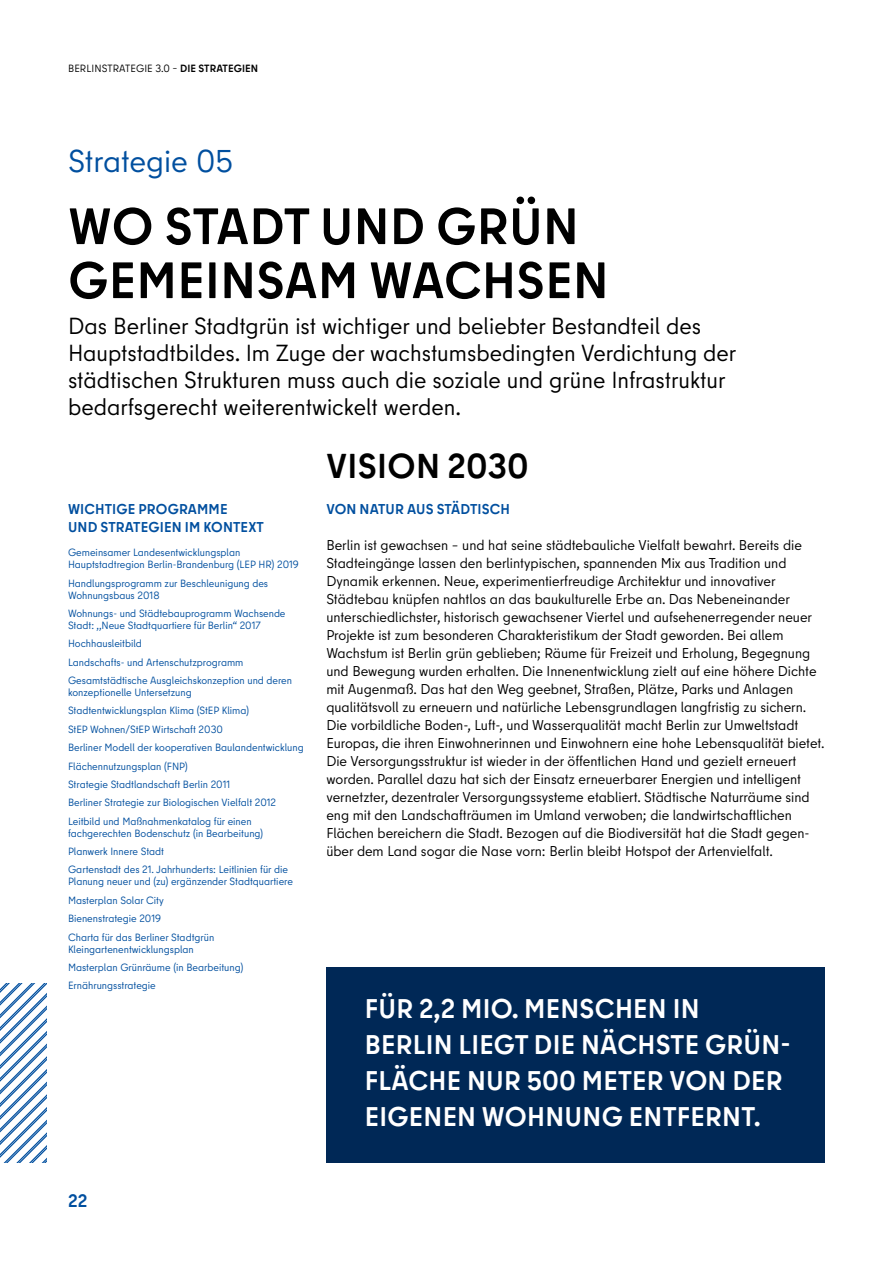
<style>
.page{position:relative;width:893px;height:1263px;background:#fff}
.page>*{position:absolute;margin:0;border:0;box-sizing:border-box;transform-origin:0 0}
.t1{font:700 51px/54px "Berlin Type";letter-spacing:.01em;color:#000}
.t2{font:700 34.5px "Berlin Type";letter-spacing:.01em;color:#000}
.t3{font:31.5px "Berlin Type";color:#004f9f}
.t4{font:700 27px/36px "Berlin Type";letter-spacing:.01em;color:#fff}
.t5{font:23.25px/27px "Berlin Type";color:#000}
.t6{font:700 18px "Berlin Type";color:#004f9f}
.t7{font:14.25px/18px "Berlin Type";color:#000}
.t8{font:700 14.25px/18px "Berlin Type";letter-spacing:.01em;color:#004f9f}
.t9{font:10.5px/18.3px "Berlin Type";color:#004f9f}
.t10{font:10.5px "Berlin Type";letter-spacing:.01em;color:#000}
.s1{font-weight:700}
</style>
<div class="page">
<div style="left:326px;top:967px;width:499px;height:195px;background:#002856"></div>
<svg style="left:0;top:983px;width:47px;height:180px"></svg>
<p class="t10" style="left:68px;top:62px;width:192px">BERLINSTRATEGIE 3.0 – <span class="s1">DIE STRATEGIEN</span></p>
<h3 class="t3" style="left:68px;top:142px;width:167px">Strategie 05</h3>
<h1 class="t1" style="left:68px;top:200px;width:542px">WO STADT UND GRÜN<br>GEMEINSAM WACHSEN</h1>
<p class="t5" style="left:68px;top:313px;width:670px">Das Berliner Stadtgrün ist wichtiger und beliebter Bestandteil des Hauptstadtbildes. Im Zuge der wachstumsbedingten Verdichtung der städtischen Strukturen muss auch die soziale und grüne Infrastruktur bedarfsgerecht weiterentwickelt werden.</p>
<p class="t8" style="left:68px;top:500px;width:197px">WICHTIGE PROGRAMME<br>UND STRATEGIEN IM KONTEXT</p>
<p class="t9" style="left:68px;top:546px;width:232px;line-height:12px">Gemeinsamer Landesentwicklungsplan<br>Hauptstadtregion Berlin-Brandenburg (LEP HR) 2019</p>
<p class="t9" style="left:68px;top:577px;width:202px;line-height:12px">Handlungsprogramm zur Beschleunigung des<br>Wohnungsbaus 2018</p>
<p class="t9" style="left:68px;top:607px;width:219px;line-height:12px">Wohnungs- und Städtebauprogramm Wachsende<br>Stadt: ,,Neue Stadtquartiere für Berlin“ 2017</p>
<p class="t9" style="left:68px;top:634px;width:226px">Hochhausleitbild<br>Landschafts- und Artenschutzprogramm<br>Gesamtstädtische Ausgleichskonzeption und deren</p>
<p class="t9" style="left:68px;top:683px;width:237px">konzeptionelle Untersetzung<br>Stadtentwicklungsplan Klima (StEP Klima)<br>StEP Wohnen/StEP Wirtschaft 2030<br>Berliner Modell der kooperativen Baulandentwicklung Flächennutzungsplan (FNP)<br>Strategie Stadtlandschaft Berlin 2011<br>Berliner Strategie zur Biologischen Vielfalt 2012<br>Leitbild und Maßnahmenkatalog für einen</p>
<p class="t9" style="left:68px;top:824px;width:221px">fachgerechten Bodenschutz (in Bearbeitung)<br>Planwerk Innere Stadt<br>Gartenstadt des 21. Jahrhunderts: Leitlinien für die</p>
<p class="t9" style="left:68px;top:873px;width:226px">Planung neuer und (zu) ergänzender Stadtquartiere<br>Masterplan Solar City<br>Bienenstrategie 2019<br>Charta für das Berliner Stadtgrün</p>
<p class="t9" style="left:68px;top:940px;width:177px">Kleingartenentwicklungsplan<br>Masterplan Grünräume (in Bearbeitung)<br>Ernährungsstrategie</p>
<h2 class="t2" style="left:326px;top:444px;width:204px">VISION 2030</h2>
<p class="t8" style="left:326px;top:500px;width:185px">VON NATUR AUS STÄDTISCH</p>
<p class="t7" style="left:326px;top:536px;width:500px">Berlin ist gewachsen – und hat seine städtebauliche Vielfalt bewahrt. Bereits die Stadteingänge lassen den berlintypischen, spannenden Mix aus Tradition und Dynamik erkennen. Neue, experimentierfreudige Architektur und innovativer Städtebau knüpfen nahtlos an das baukulturelle Erbe an. Das Nebeneinander unterschiedlichster, historisch gewachsener Viertel und aufsehenerregender neuer Projekte ist zum besonderen Charakteristikum der Stadt geworden. Bei allem Wachstum ist Berlin grün geblieben; Räume für Freizeit und Erholung, Begegnung und Bewegung wurden erhalten. Die Innenentwicklung zielt auf eine höhere Dichte mit Augenmaß. Das hat den Weg geebnet, Straßen, Plätze, Parks und Anlagen qualitätsvoll zu erneuern und natürliche Lebensgrundlagen langfristig zu sichern.<br>Die vorbildliche Boden-, Luft-, und Wasserqualität macht Berlin zur Umweltstadt Europas, die ihren Einwohnerinnen und Einwohnern eine hohe Lebensqualität bietet.<br>Die Versorgungsstruktur ist wieder in der öffentlichen Hand und gezielt erneuert worden. Parallel dazu hat sich der Einsatz erneuerbarer Energien und intelligent vernetzter, dezentraler Versorgungssysteme etabliert. Städtische Naturräume sind eng mit den Landschafträumen im Umland verwoben; die landwirtschaftlichen Flächen bereichern die Stadt. Bezogen auf die Biodiversität hat die Stadt gegen&shy;über dem Land sogar die Nase vorn: Berlin bleibt Hotspot der Artenvielfalt.</p>
<h3 class="t4" style="left:365px;top:991px;width:428px">FÜR 2,2 MIO. MENSCHEN IN<br>BERLIN LIEGT DIE NÄCHSTE GRÜN-<br>FLÄCHE NUR 500 METER VON DER<br>EIGENEN WOHNUNG ENTFERNT.</h3>
<p class="t6" style="left:68px;top:1189px;width:21px">22</p>
</div>
